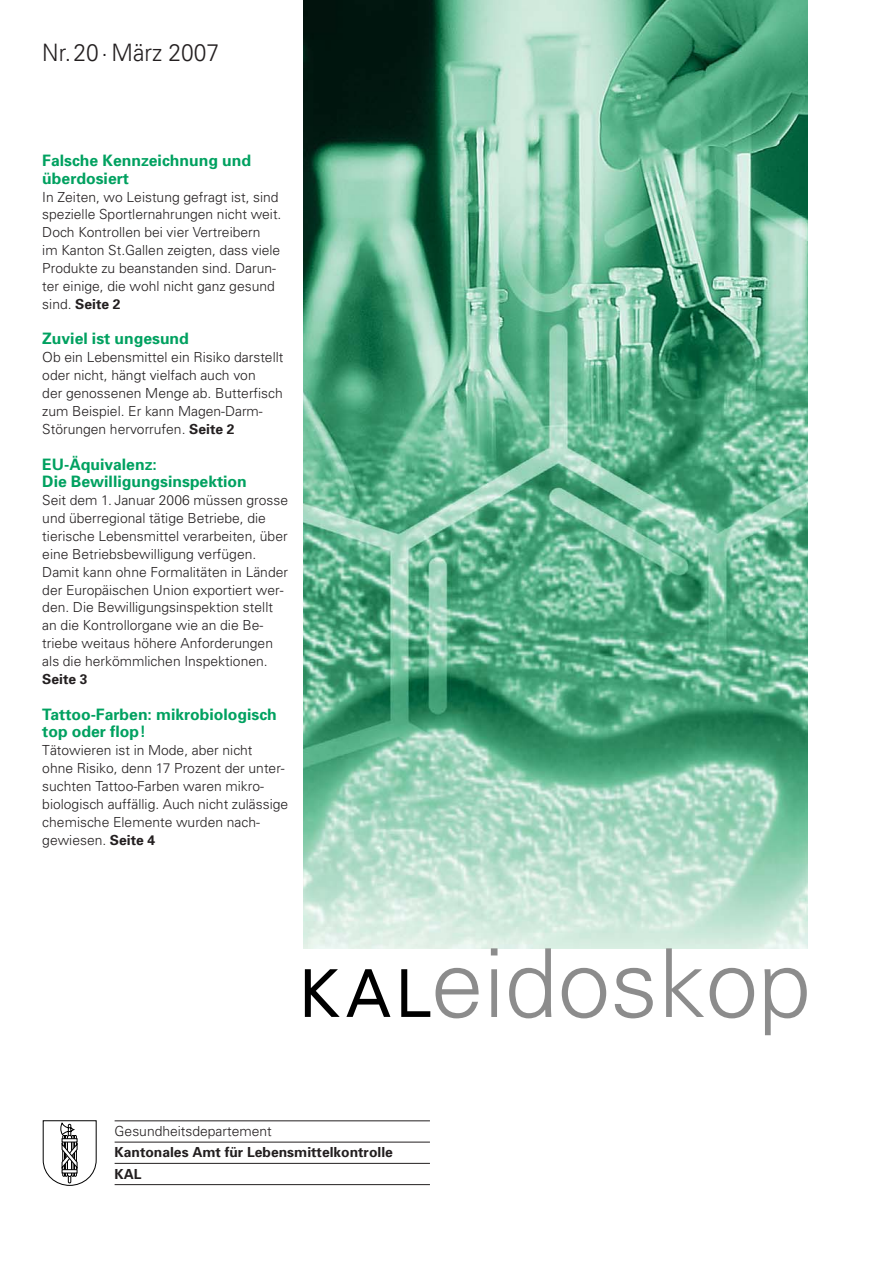
<style>
.page{position:relative;width:893px;height:1263px;background:#fff}
.page>*{position:absolute;margin:0;border:0;box-sizing:border-box;transform-origin:0 0}
.t1{font:300 24px "Univers";color:#231f20;scale:.95 1}
.t2{font:700 15.75px/17.9px "Univers";color:#00a160}
.t3{font:300 13.8px/17.9px "Univers";color:#231f20}
.t4{font:700 13.8px/21.3px "Univers";color:#231f20}
.s1{font-weight:700}
</style>
<div class="page">
<img style="left:304px;top:0;width:504px;height:948px">
<svg style="left:305px;top:969px;width:35px;height:48px"></svg>
<svg style="left:346px;top:969px;width:44px;height:48px"></svg>
<svg style="left:401px;top:968px;width:78px;height:50px"></svg>
<svg style="left:491px;top:948px;width:6px;height:69px"></svg>
<svg style="left:509px;top:948px;width:42px;height:70px"></svg>
<svg style="left:562px;top:968px;width:44px;height:50px"></svg>
<svg style="left:615px;top:968px;width:38px;height:50px"></svg>
<svg style="left:666px;top:948px;width:38px;height:69px"></svg>
<svg style="left:710px;top:968px;width:44px;height:50px"></svg>
<svg style="left:764px;top:968px;width:43px;height:67px"></svg>
<svg style="left:43px;top:1120px;width:54px;height:66px"></svg>
<hr style="left:115px;top:1120px;width:315px;height:1px;background:#231f20">
<hr style="left:115px;top:1142px;width:315px;height:1px;background:#231f20">
<hr style="left:115px;top:1163px;width:315px;height:1px;background:#231f20">
<hr style="left:115px;top:1184px;width:315px;height:1px;background:#231f20">
<h1 class="t1" style="left:42px;top:44px;width:188px">Nr.20· März 2007</h1>
<p class="t2" style="left:42px;top:153px;width:210px">Falsche Kennzeichnung und überdosiert</p>
<p class="t3" style="left:42px;top:189px;width:241px">In Zeiten, wo Leistung gefragt ist, sind spezielle Sportlernahrungen nicht weit.<br>Doch Kontrollen bei vier Vertreibern<br>im Kanton St.Gallen zeigten, dass viele Produkte zu beanstanden sind. Darun&shy;ter einige, die wohl nicht ganz gesund sind. <span class="s1">Seite 2</span></p>
<p class="t2" style="left:42px;top:331px;width:148px">Zuviel ist ungesund</p>
<p class="t3" style="left:42px;top:350px;width:243px">Ob ein Lebensmittel ein Risiko darstellt oder nicht, hängt vielfach auch von<br>der genossenen Menge ab. Butterfisch zum Beispiel. Er kann Magen-Darm-Störungen hervorrufen. <span class="s1">Seite 2</span></p>
<p class="t2" style="left:42px;top:456px;width:206px">EU-Äquivalenz:<br>Die Bewilligungsinspektion</p>
<p class="t3" style="left:42px;top:493px;width:247px">Seit dem 1. Januar 2006 müssen grosse und überregional tätige Betriebe, die tierische Lebensmittel verarbeiten, über eine Betriebsbewilligung verfügen.<br>Damit kann ohne Formalitäten in Länder der Europäischen Union exportiert wer&shy;den. Die Bewilligungsinspektion stellt an die Kontrollorgane wie an die Be&shy;triebe weitaus höhere Anforderungen als die herkömmlichen Inspektionen.</p>
<p class="t4" style="left:42px;top:670px;width:47px">Seite 3</p>
<p class="t2" style="left:42px;top:706px;width:236px">Tattoo-Farben: mikrobiologisch top oder flop!</p>
<p class="t3" style="left:42px;top:743px;width:247px">Tätowieren ist in Mode, aber nicht<br>ohne Risiko, denn 17 Prozent der unter&shy;suchten Tattoo-Farben waren mikro&shy;biologisch auffällig. Auch nicht zulässige chemische Elemente wurden nach&shy;gewiesen. <span class="s1">Seite 4</span></p>
<p class="t3" style="left:115px;top:1124px;width:159px">Gesundheitsdepartement</p>
<p class="t4" style="left:115px;top:1143px;width:280px">Kantonales Amt für Lebensmittelkontrolle<br>KAL</p>
</div>
